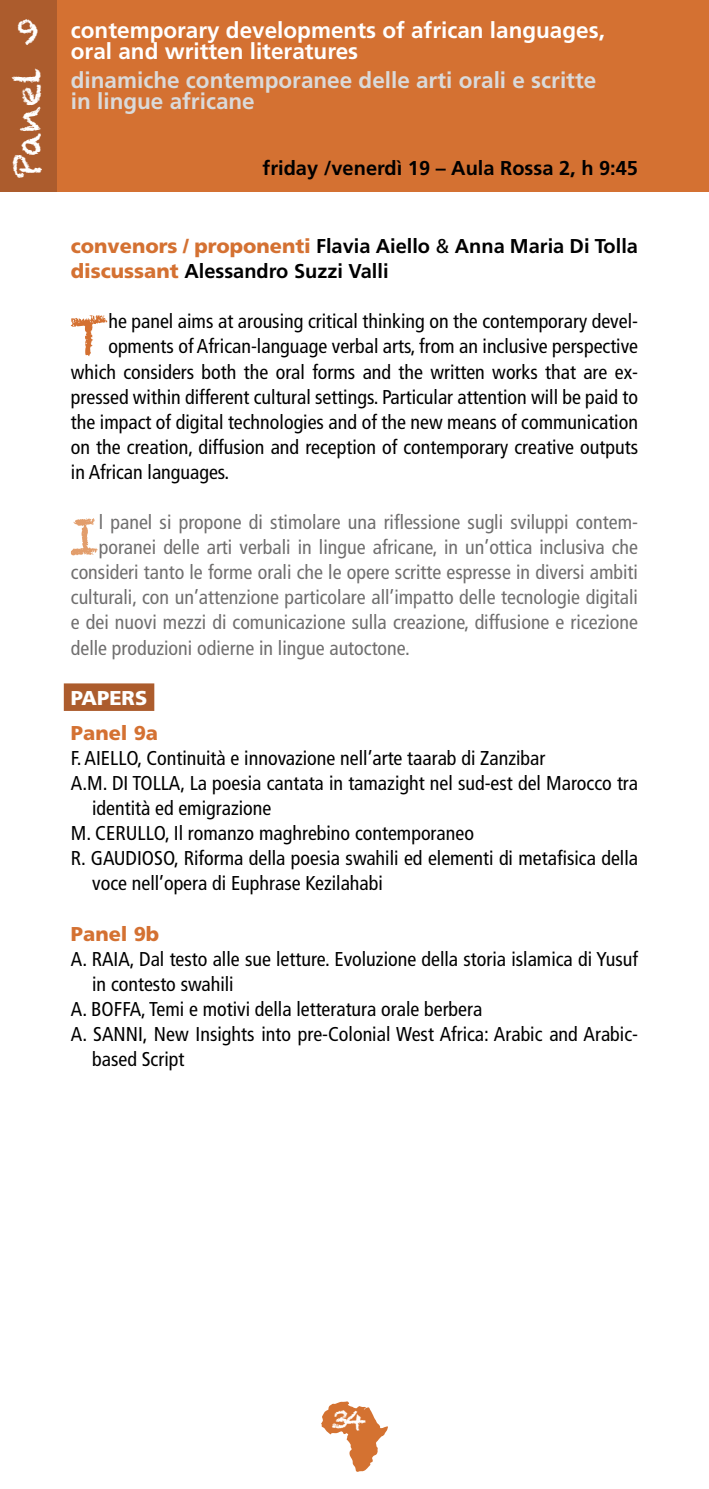
<style>
.page{position:relative;width:709px;height:1489px;background:#fff}
.page>*{position:absolute;margin:0;border:0;box-sizing:border-box;transform-origin:0 0}
.t1{font:50.5px "Chalkduster";color:#d47132}
.t2{font:50.5px "Chalkduster";color:#e29d6b}
.t3{font:35px "Chalkduster";color:#fff}
.t4{font:25px "Chalkduster";color:#fff}
.t5{font:700 22.5px/21.2px "Frutiger";color:#fff}
.t6{font:700 22.5px/21.2px "Frutiger";color:#dadada}
.t7{font:condensed 20px "Frutiger";color:#000}
.t8{font:condensed 20px "Frutiger";color:#706f6f}
.t9{font:700 20px/25px "Frutiger";color:#000}
.t10{font:900 20px "Frutiger";color:#d47132}
.t11{font:900 20px "Frutiger";color:#fff}
.s1{font-weight:900;color:#d47132}
.s2{font-weight:400}
</style>
<div class="page">
<svg style="left:321px;top:1401px;width:67px;height:70px"></svg>
<div style="left:56px;top:0;width:653px;height:191px;background:#d47132"></div>
<div style="left:0;top:0;width:56px;height:191px;background:#ac5c2d"></div>
<div style="left:64px;top:683px;width:90px;height:28px;background:#ac5c2d"></div>
<h2 class="t3" style="left:17px;top:11px;width:23px">9</h2>
<h2 class="t3" style="left:7px;top:179px;width:113px;rotate:-90deg">Panel</h2>
<p class="t5" style="left:71px;top:19px;width:535px">contemporary developments of african languages, oral and written literatures</p>
<p class="t6" style="left:71px;top:69px;width:527px">dinamiche contemporanee delle arti orali e scritte in lingue africane</p>
<p class="t9" style="left:262px;top:156px;width:377px">friday /venerdì 19 – Aula Rossa 2, h 9:45</p>
<p class="t9" style="left:71px;top:233px;width:568px"><span class="s1">convenors / proponenti</span> Flavia Aiello <span class="s2">&amp;</span> Anna Maria Di Tolla <span class="s1">discussant</span> Alessandro Suzzi Valli</p>
<h1 class="t1" style="left:70px;top:306px;width:40px">T</h1>
<p class="t7" style="left:108px;top:310px;width:531px">he panel aims at arousing critical thinking on the contemporary devel-</p>
<p class="t7" style="left:108px;top:335px;width:531px">opments of African-language verbal arts, from an inclusive perspective</p>
<p class="t7" style="left:71px;top:360px;width:568px">which considers both the oral forms and the written works that are ex-</p>
<p class="t7" style="left:71px;top:385px;width:568px">pressed within different cultural settings. Particular attention will be paid to</p>
<p class="t7" style="left:71px;top:410px;width:568px">the impact of digital technologies and of the new means of communication</p>
<p class="t7" style="left:71px;top:435px;width:568px">on the creation, diffusion and reception of contemporary creative outputs</p>
<p class="t7" style="left:71px;top:460px;width:160px">in African languages.</p>
<h1 class="t2" style="left:69px;top:507px;width:32px">I</h1>
<p class="t8" style="left:99px;top:510px;width:541px">l panel si propone di stimolare una riflessione sugli sviluppi contem-</p>
<p class="t8" style="left:99px;top:535px;width:541px">poranei delle arti verbali in lingue africane, in un’ottica inclusiva che</p>
<p class="t8" style="left:71px;top:560px;width:568px">consideri tanto le forme orali che le opere scritte espresse in diversi ambiti</p>
<p class="t8" style="left:71px;top:585px;width:568px">culturali, con un’attenzione particolare all’impatto delle tecnologie digitali</p>
<p class="t8" style="left:71px;top:611px;width:568px">e dei nuovi mezzi di comunicazione sulla creazione, diffusione e ricezione</p>
<p class="t8" style="left:71px;top:636px;width:340px">delle produzioni odierne in lingue autoctone.</p>
<p class="t11" style="left:71px;top:685px;width:76px">PAPERS</p>
<p class="t10" style="left:71px;top:720px;width:89px">Panel 9a</p>
<p class="t7" style="left:71px;top:746px;width:476px">F. AIELLO, Continuità e innovazione nell’arte taarab di Zanzibar</p>
<p class="t7" style="left:71px;top:771px;width:568px">A.M. DI TOLLA, La poesia cantata in tamazight nel sud-est del Marocco tra</p>
<p class="t7" style="left:92px;top:796px;width:181px">identità ed emigrazione</p>
<p class="t7" style="left:71px;top:821px;width:404px">M. CERULLO, Il romanzo maghrebino contemporaneo</p>
<p class="t7" style="left:71px;top:846px;width:568px">R. GAUDIOSO, Riforma della poesia swahili ed elementi di metafisica della</p>
<p class="t7" style="left:92px;top:871px;width:292px">voce nell’opera di Euphrase Kezilahabi</p>
<p class="t10" style="left:71px;top:921px;width:90px">Panel 9b</p>
<p class="t7" style="left:71px;top:947px;width:568px">A. RAIA, Dal testo alle sue letture. Evoluzione della storia islamica di Yusuf</p>
<p class="t7" style="left:92px;top:972px;width:143px">in contesto swahili</p>
<p class="t7" style="left:71px;top:997px;width:413px">A. BOFFA, Temi e motivi della letteratura orale berbera</p>
<p class="t7" style="left:71px;top:1022px;width:568px">A. SANNI, New Insights into pre-Colonial West Africa: Arabic and Arabic-</p>
<p class="t7" style="left:92px;top:1047px;width:94px">based Script</p>
<p class="t4" style="left:331px;top:1404px;width:37px">34</p>
</div>
